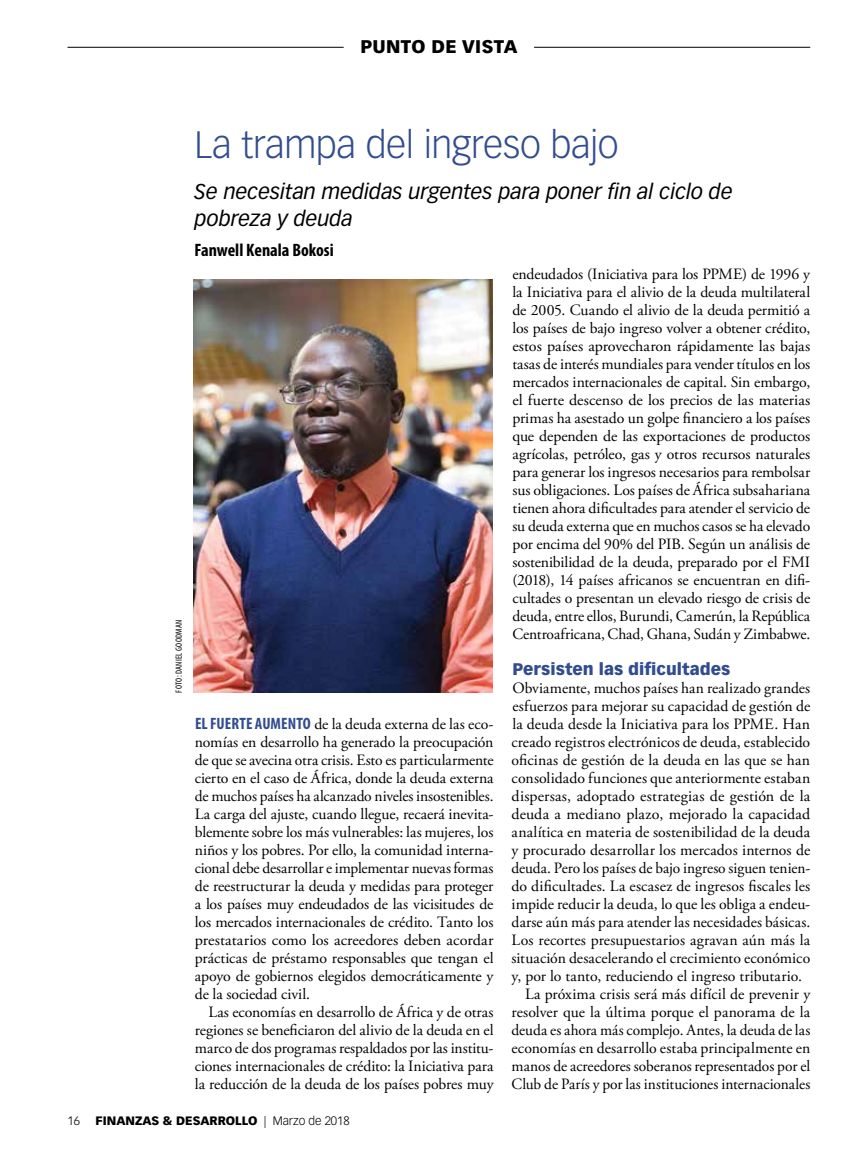
<style>
.page{position:relative;width:864px;height:1161px;background:#fff}
.page>*{position:absolute;margin:0;border:0;box-sizing:border-box;transform-origin:0 0}
.t1{font:300 37.5px "Vectora LT Std";letter-spacing:-.01em;color:#324d8f}
.t2{font:italic 21px/27px "Vectora LT Std";color:#000}
.t3{font:700 condensed 18px "Myriad Pro";color:#000}
.t4{font:900 18px "Vectora LT Std";letter-spacing:.02em;color:#000}
.t5{font:900 16.5px "Vectora LT Std";color:#324d8f}
.t6{font:15.75px/18px "Adobe Garamond Pro";color:#000;text-align:justify}
.t7{font:900 12px "Vectora LT Std";color:#000}
.t8{font:300 12px "Vectora LT Std";color:#000}
.t9{font:condensed 9px "Myriad Pro";letter-spacing:.035em;color:#000}
.s1{font-family:"Myriad Pro";font-weight:700;font-stretch:condensed;font-size:16.5px;color:#324d8f}
.s2{font-weight:300}
</style>
<div class="page">
<hr style="left:534px;top:47px;width:276px;height:1px;background:#000">
<hr style="left:68px;top:47px;width:276px;height:1px;background:#000">
<img style="left:194px;top:279px;width:298px;height:414px">
<p class="t4" style="left:360px;top:36px;width:159px">PUNTO DE VISTA</p>
<p class="t9" style="left:174px;top:693px;width:75px;rotate:-90deg">FOTO: DANIEL GOODMAN</p>
<h1 class="t1" style="left:195px;top:123px;width:426px">La trampa del ingreso bajo</h1>
<h2 class="t2" style="left:195px;top:178px;width:540px">Se necesitan medidas urgentes para poner fin al ciclo de pobreza y deuda</h2>
<p class="t3" style="left:195px;top:241px;width:141px">Fanwell Kenala Bokosi</p>
<p class="t6" style="left:195px;top:716px;width:300px"><span class="s1">EL FUERTE AUMENTO</span> de la deuda externa de las eco&shy;nomías en desarrollo ha generado la preocupación de que se avecina otra crisis. Esto es particularmente cierto en el caso de África, donde la deuda externa de muchos países ha alcanzado niveles insostenibles.<br>La carga del ajuste, cuando llegue, recaerá inevita&shy;blemente sobre los más vulnerables: las mujeres, los niños y los pobres. Por ello, la comunidad interna&shy;cional debe desarrollar e implementar nuevas formas de reestructurar la deuda y medidas para proteger a los países muy endeudados de las vicisitudes de los mercados internacionales de crédito. Tanto los prestatarios como los acreedores deben acordar prácticas de préstamo responsables que tengan el apoyo de gobiernos elegidos democráticamente y de la sociedad civil.</p>
<p class="t6" style="left:195px;top:1004px;width:300px;text-indent:13px">Las economías en desarrollo de África y de otras regiones se beneficiaron del alivio de la deuda en el marco de dos programas respaldados por las institu&shy;ciones internacionales de crédito: la Iniciativa para la reducción de la deuda de los países pobres muy</p>
<p class="t6" style="left:512px;top:266px;width:299px">endeudados (Iniciativa para los PPME) de 1996 y la Iniciativa para el alivio de la deuda multilateral de 2005. Cuando el alivio de la deuda permitió a los países de bajo ingreso volver a obtener crédito, estos países aprovecharon rápidamente las bajas tasas de interés mundiales para vender títulos en los mercados internacionales de capital. Sin embargo, el fuerte descenso de los precios de las materias primas ha asestado un golpe financiero a los países que dependen de las exportaciones de productos agrícolas, petróleo, gas y otros recursos naturales para generar los ingresos necesarios para rembolsar sus obligaciones. Los países de África subsahariana tienen ahora dificultades para atender el servicio de su deuda externa que en muchos casos se ha elevado por encima del 90% del PIB. Según un análisis de sostenibilidad de la deuda, preparado por el FMI (2018), 14 países africanos se encuentran en difi&shy;cultades o presentan un elevado riesgo de crisis de deuda, entre ellos, Burundi, Camerún, la República Centroafricana, Chad, Ghana, Sudán y Zimbabwe.</p>
<p class="t5" style="left:512px;top:659px;width:219px">Persisten las dificultades</p>
<p class="t6" style="left:512px;top:680px;width:299px">Obviamente, muchos países han realizado grandes</p>
<p class="t6" style="left:512px;top:698px;width:299px">esfuerzos para mejorar su capacidad de gestión de</p>
<p class="t6" style="left:512px;top:716px;width:299px">la deuda desde la Iniciativa para los PPME. Han</p>
<p class="t6" style="left:512px;top:734px;width:300px">creado registros electrónicos de deuda, establecido</p>
<p class="t6" style="left:512px;top:752px;width:300px">oficinas de gestión de la deuda en las que se han</p>
<p class="t6" style="left:512px;top:770px;width:300px">consolidado funciones que anteriormente estaban</p>
<p class="t6" style="left:512px;top:788px;width:300px">dispersas, adoptado estrategias de gestión de la</p>
<p class="t6" style="left:512px;top:806px;width:300px">deuda a mediano plazo, mejorado la capacidad</p>
<p class="t6" style="left:512px;top:824px;width:300px">analítica en materia de sostenibilidad de la deuda</p>
<p class="t6" style="left:512px;top:842px;width:300px">y procurado desarrollar los mercados internos de</p>
<p class="t6" style="left:512px;top:860px;width:300px">deuda. Pero los países de bajo ingreso siguen tenien-</p>
<p class="t6" style="left:512px;top:878px;width:300px">do dificultades. La escasez de ingresos fiscales les</p>
<p class="t6" style="left:512px;top:896px;width:300px">impide reducir la deuda, lo que les obliga a endeu-</p>
<p class="t6" style="left:512px;top:914px;width:300px">darse aún más para atender las necesidades básicas.</p>
<p class="t6" style="left:512px;top:932px;width:300px">Los recortes presupuestarios agravan aún más la</p>
<p class="t6" style="left:512px;top:950px;width:300px">situación desacelerando el crecimiento económico</p>
<p class="t6" style="left:512px;top:968px;width:292px">y, por lo tanto, reduciendo el ingreso tributario.</p>
<p class="t6" style="left:525px;top:986px;width:287px">La próxima crisis será más difícil de prevenir y</p>
<p class="t6" style="left:512px;top:1004px;width:300px">resolver que la última porque el panorama de la</p>
<p class="t6" style="left:512px;top:1022px;width:300px">deuda es ahora más complejo. Antes, la deuda de las</p>
<p class="t6" style="left:512px;top:1040px;width:300px">economías en desarrollo estaba principalmente en</p>
<p class="t6" style="left:512px;top:1058px;width:300px">manos de acreedores soberanos representados por el</p>
<p class="t6" style="left:512px;top:1076px;width:300px">Club de París y por las instituciones internacionales</p>
<p class="t8" style="left:68px;top:1114px;width:14px">16</p>
<p class="t7" style="left:96px;top:1113px;width:256px">FINANZAS &amp; DESARROLLO <span class="s2">| Marzo de 2018</span></p>
</div>
